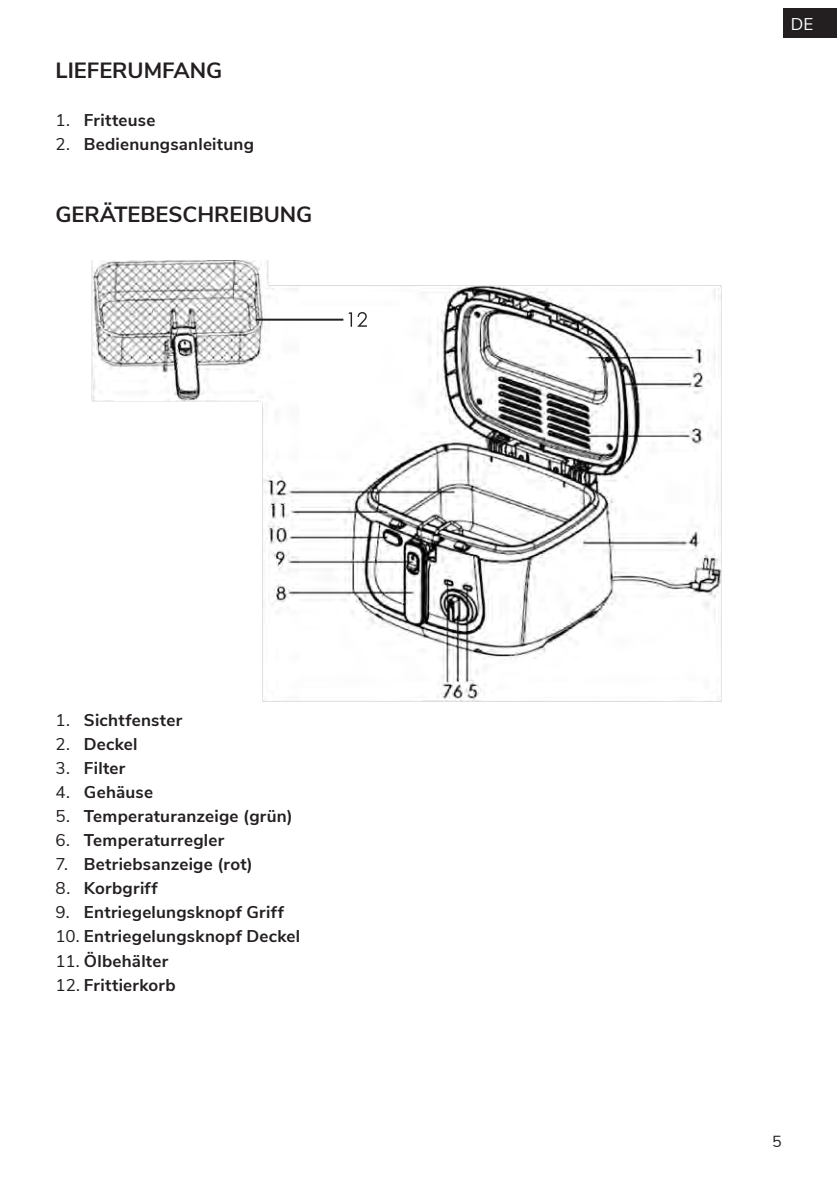
<style>
.page{position:relative;width:837px;height:1189px;background:#fff}
.page>*{position:absolute;margin:0;border:0;box-sizing:border-box;transform-origin:0 0}
.t1{font:700 22px "Nunito Sans";color:#231f20}
.t2{font:700 17px "Nunito Sans";letter-spacing:.015em;color:#231f20}
.t3{font:17px "Nunito Sans";color:#fff}
.t4{font:16px "Nunito Sans";color:#231f20}
.s1{font-weight:400}
</style>
<div class="page">
<div style="left:783px;top:8px;width:54px;height:30px;background:#231f20"></div>
<img style="left:91px;top:260px;width:631px;height:442px">
<hr style="left:255px;top:319px;width:88px;height:2px;background:#231f20">
<svg style="left:348px;top:312px;width:19px;height:15px"></svg>
<p class="t1" style="left:55px;top:54px;width:168px">LIEFERUMFANG</p>
<p class="t2" style="left:55px;top:108px;width:101px"><span class="s1">1.</span> Fritteuse</p>
<p class="t2" style="left:55px;top:132px;width:200px"><span class="s1">2.</span> Bedienungsanleitung</p>
<p class="t1" style="left:55px;top:198px;width:258px">GERÄTEBESCHREIBUNG</p>
<p class="t2" style="left:55px;top:708px;width:128px"><span class="s1">1.</span> Sichtfenster</p>
<p class="t2" style="left:55px;top:732px;width:84px"><span class="s1">2.</span> Deckel</p>
<p class="t2" style="left:55px;top:756px;width:71px"><span class="s1">3.</span> Filter</p>
<p class="t2" style="left:55px;top:780px;width:99px"><span class="s1">4.</span> Gehäuse</p>
<p class="t2" style="left:55px;top:804px;width:239px"><span class="s1">5.</span> Temperaturanzeige (grün)</p>
<p class="t2" style="left:55px;top:828px;width:170px"><span class="s1">6.</span> Temperaturregler</p>
<p class="t2" style="left:55px;top:852px;width:199px"><span class="s1">7.</span> Betriebsanzeige (rot)</p>
<p class="t2" style="left:56px;top:876px;width:103px"><span class="s1">8.</span> Korbgriff</p>
<p class="t2" style="left:56px;top:900px;width:230px"><span class="s1">9.</span> Entriegelungsknopf Griff</p>
<p class="t2" style="left:56px;top:924px;width:246px"><span class="s1">10.</span> Entriegelungsknopf Deckel</p>
<p class="t2" style="left:56px;top:948px;width:114px"><span class="s1">11.</span> Ölbehälter</p>
<p class="t2" style="left:55px;top:972px;width:122px"><span class="s1">12.</span> Frittierkorb</p>
<p class="t3" style="left:790px;top:11px;width:24px">DE</p>
<p class="t4" style="left:772px;top:1130px;width:11px">5</p>
</div>
